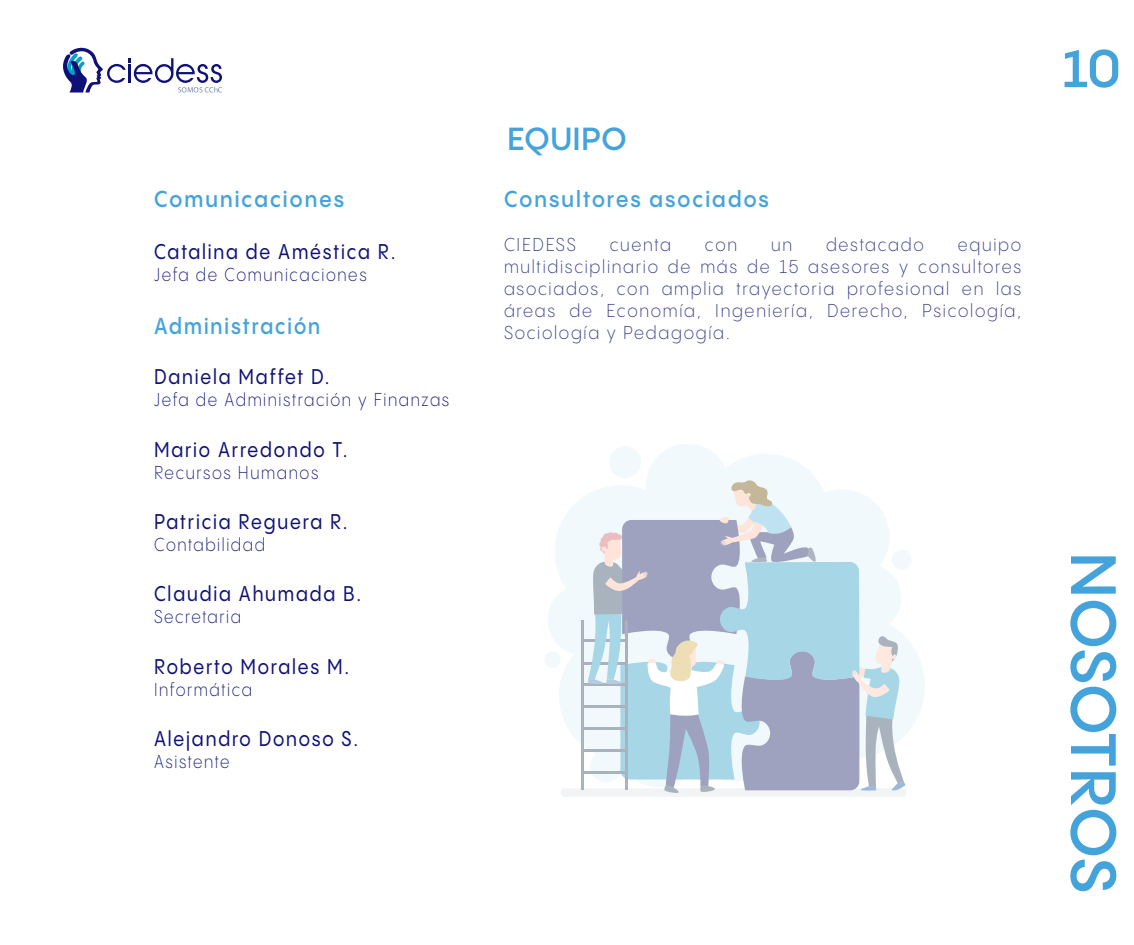
<style>
.page{position:relative;width:1134px;height:945px;background:#fff}
.page>*{position:absolute;margin:0;border:0;box-sizing:border-box;transform-origin:0 0}
.t1{font:600 63px "PP Pangram Sans";color:#45a3db}
.t2{font:600 52.5px "PP Pangram Sans";color:#45a3db}
.t3{font:600 31.5px "PP Pangram Sans";letter-spacing:.01em;color:#45a3db}
.t4{font:600 22.75px "PP Pangram Sans";letter-spacing:.1em;color:#45a3db;scale:.91 1}
.t5{font:600 22.75px "PP Pangram Sans";letter-spacing:.1em;color:#45a3db;scale:.86 1}
.t6{font:500 21px "PP Pangram Sans";letter-spacing:.1em;color:#0f1177;scale:.86 1}
.t7{font:300 18.38px/22.1px "PP Pangram Sans";letter-spacing:.1em;color:#2f3580;text-align:justify;scale:.91 1}
.t8{font:300 18.38px "PP Pangram Sans";letter-spacing:.1em;color:#0f1177;scale:.86 1}
</style>
<div class="page">
<svg style="left:548px;top:444px;width:377px;height:330px"></svg>
<div style="left:609px;top:446px;width:32px;height:32px;background:#f2f9fc;border-radius:50%"></div>
<div style="left:892px;top:550px;width:20px;height:20px;background:#f2f9fc;border-radius:50%"></div>
<div style="left:544px;top:651px;width:17px;height:17px;background:#f2f9fc;border-radius:50%"></div>
<div style="left:561px;top:788px;width:346px;height:9px;background:#f2f3f5;border-radius:4px"></div>
<hr style="left:582px;top:662px;width:44px;height:2px;background:#27415a">
<hr style="left:582px;top:684px;width:44px;height:2px;background:#27415a">
<hr style="left:582px;top:640px;width:44px;height:2px;background:#27415a">
<hr style="left:582px;top:705px;width:44px;height:3px;background:#27415a">
<hr style="left:582px;top:727px;width:44px;height:3px;background:#27415a">
<hr style="left:582px;top:749px;width:44px;height:2px;background:#27415a">
<hr style="left:582px;top:771px;width:44px;height:2px;background:#27415a">
<hr style="left:581px;top:621px;width:3px;height:169px;background:#27415a">
<svg style="left:588px;top:479px;width:318px;height:314px"></svg>
<svg style="left:63px;top:47px;width:159px;height:46px"></svg>
<p class="t4" style="left:154px;top:184px;width:211px">Comunicaciones</p>
<p class="t6" style="left:154px;top:239px;width:282px">Catalina de Améstica R.</p>
<p class="t8" style="left:154px;top:264px;width:249px">Jefa de Comunicaciones</p>
<p class="t5" style="left:154px;top:311px;width:195px">Administración</p>
<p class="t6" style="left:154px;top:364px;width:206px">Daniela Maffet D.</p>
<p class="t8" style="left:154px;top:388px;width:345px">Jefa de Administración y Finanzas</p>
<p class="t6" style="left:154px;top:436px;width:227px">Mario Arredondo T.</p>
<p class="t8" style="left:154px;top:461px;width:193px">Recursos Humanos</p>
<p class="t6" style="left:154px;top:509px;width:227px">Patricia Reguera R.</p>
<p class="t8" style="left:154px;top:533px;width:131px">Contabilidad</p>
<p class="t6" style="left:154px;top:581px;width:242px">Claudia Ahumada B.</p>
<p class="t8" style="left:154px;top:606px;width:103px">Secretaria</p>
<p class="t6" style="left:154px;top:654px;width:229px">Roberto Morales M.</p>
<p class="t8" style="left:154px;top:678px;width:116px">Informática</p>
<p class="t6" style="left:154px;top:726px;width:239px">Alejandro Donoso S.</p>
<p class="t8" style="left:154px;top:751px;width:89px">Asistente</p>
<h3 class="t3" style="left:507px;top:119px;width:121px">EQUIPO</h3>
<p class="t4" style="left:504px;top:184px;width:293px">Consultores asociados</p>
<p class="t7" style="left:504px;top:233px;width:80px">CIEDESS</p>
<p class="t7" style="left:610px;top:233px;width:69px">cuenta</p>
<p class="t7" style="left:705px;top:233px;width:37px">con</p>
<p class="t7" style="left:771px;top:233px;width:25px">un</p>
<p class="t7" style="left:826px;top:233px;width:109px">destacado</p>
<p class="t7" style="left:504px;top:233px;width:570px;text-indent:454px">equipo multidisciplinario de más de 15 asesores y consultores asociados, con amplia trayectoria profesional en las áreas de Economía, Ingeniería, Derecho, Psicología, Sociología y Pedagogía.</p>
<h2 class="t2" style="left:1063px;top:36px;width:59px">10</h2>
<h1 class="t1" style="left:1133px;top:552px;width:343px;rotate:90deg">NOSOTROS</h1>
</div>
